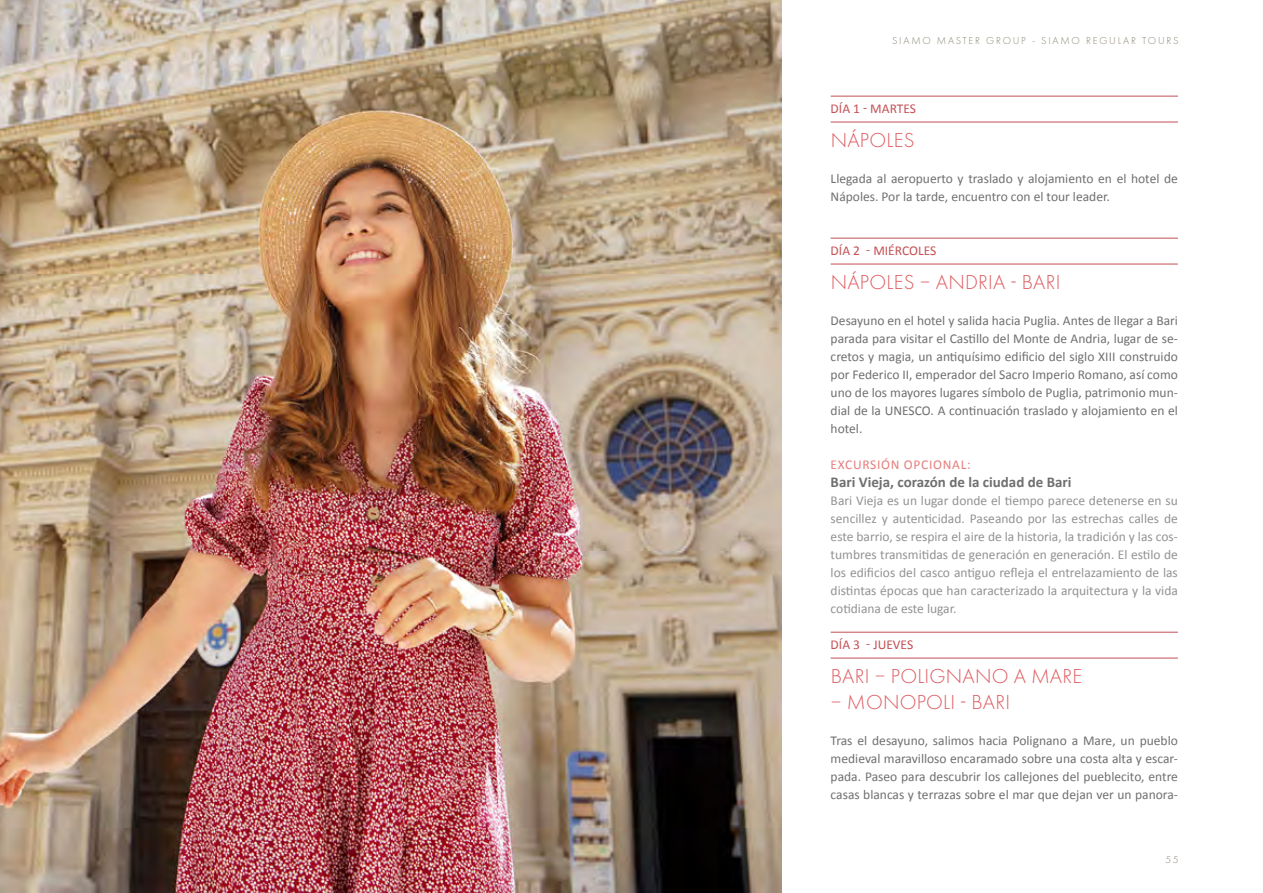
<style>
.page{position:relative;width:1263px;height:893px;background:#fff}
.page>*{position:absolute;margin:0;border:0;box-sizing:border-box;transform-origin:0 0}
.t1{font:300 21px "Futura PT";letter-spacing:.01em;color:#dd5a5f}
.t2{font:700 15px "Calibri";color:#706f6f}
.t3{font:13.5px/18px "Calibri";color:#706f6f;text-align:justify}
.t4{font:13.5px/18px "Calibri";color:#929292;text-align:justify}
.t5{font:13.5px "Calibri";color:#c35054}
.t6{font:13.5px "Calibri";letter-spacing:.05em;color:#e57e7c}
.t7{font:300 10.5px "Futura PT";letter-spacing:.17em;color:#8d8577}
</style>
<div class="page">
<hr style="left:831px;top:96px;width:347px;height:1px;background:#c35054">
<hr style="left:831px;top:122px;width:347px;height:1px;background:#c35054">
<hr style="left:831px;top:238px;width:347px;height:1px;background:#c35054">
<hr style="left:831px;top:264px;width:347px;height:1px;background:#c35054">
<hr style="left:831px;top:632px;width:347px;height:1px;background:#c35054">
<hr style="left:831px;top:658px;width:347px;height:1px;background:#c35054">
<img style="left:0;top:0;width:781px;height:893px">
<p class="t7" style="left:892px;top:34px;width:288px">SIAMO MASTER GROUP - SIAMO REGULAR TOURS</p>
<p class="t5" style="left:831px;top:100px;width:87px">DÍA 1 - MARTES</p>
<h1 class="t1" style="left:831px;top:128px;width:85px">NÁPOLES</h1>
<p class="t3" style="left:831px;top:169px;width:349px">Llegada al aeropuerto y traslado y alojamiento en el hotel de<br>Nápoles. Por la tarde, encuentro con el tour leader.</p>
<p class="t5" style="left:831px;top:242px;width:107px">DÍA 2 - MIÉRCOLES</p>
<h1 class="t1" style="left:831px;top:270px;width:231px">NÁPOLES – ANDRIA - BARI</h1>
<p class="t3" style="left:831px;top:311px;width:349px">Desayuno en el hotel y salida hacia Puglia. Antes de llegar a Bari parada para visitar el Castillo del Monte de Andria, lugar de se&shy;cretos y magia, un antiquísimo edificio del siglo XIII construido por Federico II, emperador del Sacro Imperio Romano, así como uno de los mayores lugares símbolo de Puglia, patrimonio mun&shy;dial de la UNESCO. A continuación traslado y alojamiento en el hotel.</p>
<p class="t6" style="left:831px;top:456px;width:141px">EXCURSIÓN OPCIONAL:</p>
<p class="t2" style="left:831px;top:472px;width:242px">Bari Vieja, corazón de la ciudad de Bari</p>
<p class="t4" style="left:831px;top:491px;width:349px">Bari Vieja es un lugar donde el tiempo parece detenerse en su sencillez y autenticidad. Paseando por las estrechas calles de este barrio, se respira el aire de la historia, la tradición y las cos&shy;tumbres transmitidas de generación en generación. El estilo de los edificios del casco antiguo refleja el entrelazamiento de las distintas épocas que han caracterizado la arquitectura y la vida cotidiana de este lugar.</p>
<p class="t5" style="left:831px;top:636px;width:84px">DÍA 3 - JUEVES</p>
<h1 class="t1" style="left:831px;top:664px;width:253px">BARI – POLIGNANO A MARE</h1>
<h1 class="t1" style="left:831px;top:690px;width:181px">– MONOPOLI - BARI</h1>
<p class="t3" style="left:831px;top:731px;width:349px">Tras el desayuno, salimos hacia Polignano a Mare, un pueblo medieval maravilloso encaramado sobre una costa alta y escar&shy;pada. Paseo para descubrir los callejones del pueblecito, entre casas blancas y terrazas sobre el mar que dejan ver un panora-</p>
<p class="t7" style="left:1165px;top:853px;width:15px">55</p>
</div>
